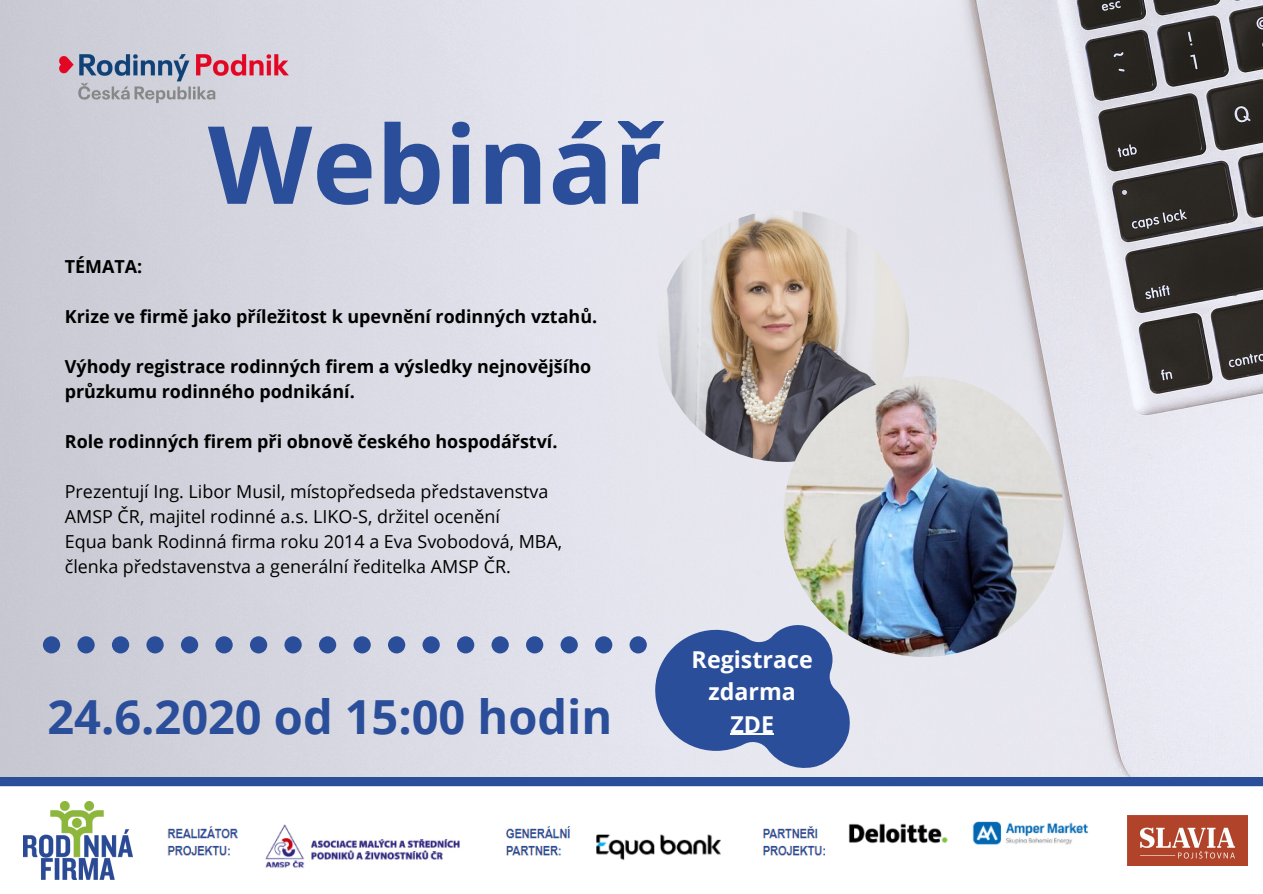
<style>
.page{position:relative;width:1263px;height:894px;background:#fff}
.page>*{position:absolute;margin:0;border:0;box-sizing:border-box;transform-origin:0 0}
.t1{font:700 108px "Open Sans";color:#2b4e9a}
.t2{font:700 46.95px "Open Sans";color:#2b4e9a}
.t3{font:700 23.25px/32.4px "Open Sans";color:#fdfdfd;text-align:center}
.t4{font:18px/25px "Open Sans";color:#000}
.t5{font:700 18px/25px "Open Sans";color:#000}
</style>
<div class="page">
<img style="left:132px;top:821px;width:1041px;height:47px">
<img style="left:0;top:0;width:1263px;height:625px">
<img style="left:658px;top:210px;width:251px;height:252px;border-radius:50%">
<img style="left:40px;top:37px;width:268px;height:83px">
<img style="left:783px;top:376px;width:281px;height:280px;border-radius:50%">
<img style="left:23px;top:801px;width:109px;height:77px">
<img style="left:1127px;top:815px;width:121px;height:50px">
<svg style="left:0;top:625px;width:1263px;height:161px;background:#bbc1d6"></svg>
<hr style="left:730px;top:733px;width:44px;height:1px;background:#fdfdfd">
<h1 class="t1" style="left:208px;top:88px;width:456px">Webinář</h1>
<p class="t5" style="left:65px;top:253px;width:79px">TÉMATA:</p>
<p class="t5" style="left:65px;top:303px;width:534px">Krize ve firmě jako příležitost k upevnění rodinných vztahů.</p>
<p class="t5" style="left:65px;top:353px;width:528px">Výhody registrace rodinných firem a výsledky nejnovějšího průzkumu rodinného podnikání.</p>
<p class="t5" style="left:65px;top:428px;width:494px">Role rodinných firem při obnově českého hospodářství.</p>
<p class="t4" style="left:65px;top:478px;width:499px">Prezentují Ing. Libor Musil, místopředseda představenstva AMSP ČR, majitel rodinné a.s. LIKO-S, držitel ocenění<br>Equa bank Rodinná firma roku 2014 a Eva Svobodová, MBA, členka představenstva a generální ředitelka AMSP ČR.</p>
<h2 class="t2" style="left:47px;top:684px;width:566px">24.6.2020 od 15:00 hodin</h2>
<p class="t3" style="left:692px;top:642px;width:123px">Registrace zdarma<br>ZDE</p>
</div>
